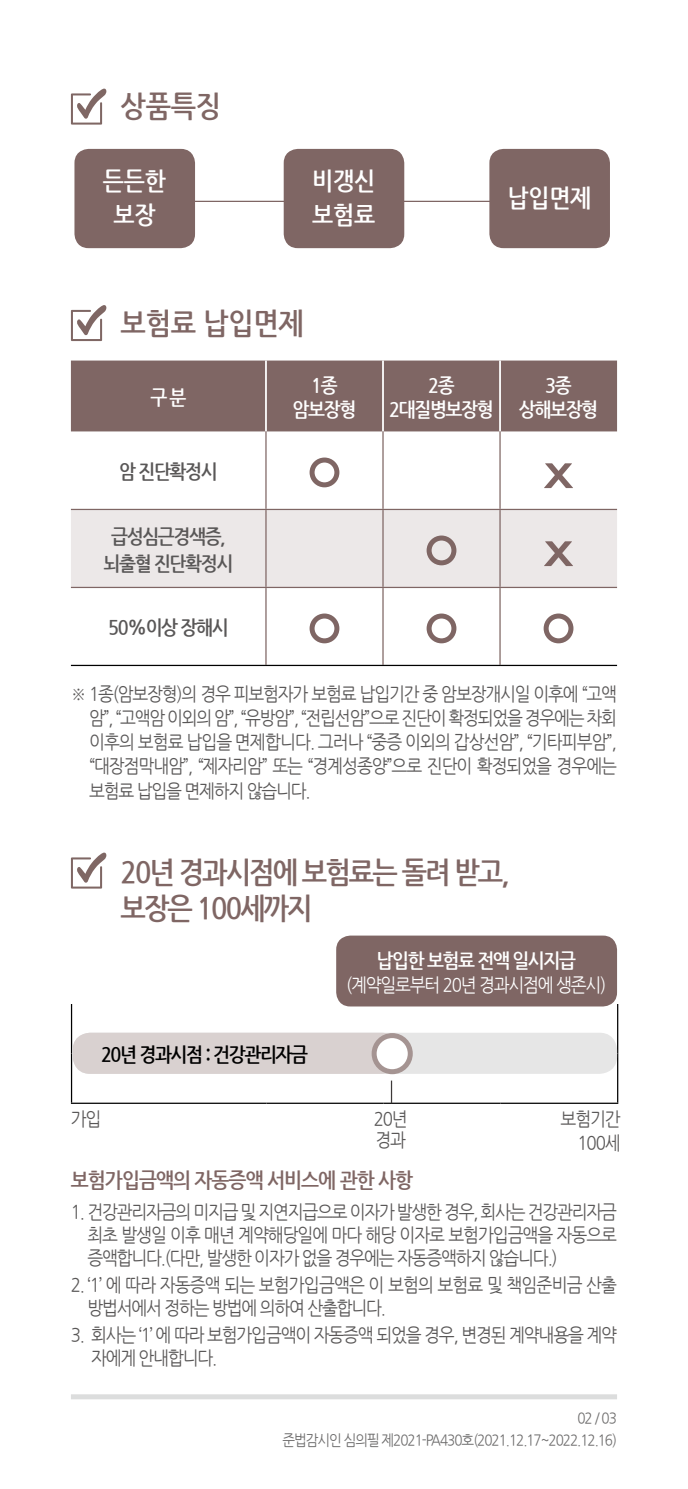
<style>
.page{position:relative;width:688px;height:1489px;background:#fff}
.page>*{position:absolute;margin:0;border:0;box-sizing:border-box;transform-origin:0 0}
.t1{font:700 45px "Nanum Gothic";color:#7f6664;scale:1.3 1}
.t2{font:700 30px/36px "Nanum Gothic";letter-spacing:-.07em;color:#7f6664;scale:.9 1}
.t3{font:700 25px/33.5px "Nanum Gothic";letter-spacing:-.01em;color:#fff;text-align:center;scale:.9 1}
.t4{font:700 21.25px "Nanum Gothic";letter-spacing:-.05em;color:#7f6664;scale:.9 1}
.t5{font:700 20px/24px "Nanum Gothic";letter-spacing:-.075em;color:#fff;text-align:center;scale:.9 1}
.t6{font:700 20px/27.5px "Nanum Gothic";letter-spacing:-.075em;color:#595757;text-align:center;scale:.9 1}
.t7{font:700 20px "Nanum Gothic";letter-spacing:-.075em;color:#000;scale:.9 1}
.t8{font:18.75px/24.2px "Nanum Gothic";letter-spacing:-.07em;color:#595757;text-align:justify;scale:.9 1}
.t9{font:18.75px/23.2px "Nanum Gothic";letter-spacing:-.05em;color:#595757;scale:.9 1}
.t10{font:18.75px "Nanum Gothic";letter-spacing:-.07em;color:#fff;scale:.9 1}
.t11{font:15px "Nanum Gothic";letter-spacing:-.075em;color:#6d6c6c;scale:.9 1}
</style>
<div class="page">
<hr style="left:194px;top:201px;width:299px;height:1px;background:#7f6664">
<div style="left:74px;top:149px;width:121px;height:99px;background:#7f6664;border-radius:14px"></div>
<div style="left:283px;top:149px;width:121px;height:99px;background:#7f6664;border-radius:14px"></div>
<div style="left:489px;top:149px;width:120px;height:99px;background:#7f6664;border-radius:14px"></div>
<svg style="left:71px;top:88px;width:36px;height:37px"></svg>
<div style="left:71px;top:360px;width:546px;height:71px;background:#7f6664"></div>
<div style="left:71px;top:510px;width:546px;height:77px;background:#ece8e8"></div>
<hr style="left:265px;top:360px;width:2px;height:71px;background:#fff">
<hr style="left:382px;top:360px;width:2px;height:71px;background:#fff">
<hr style="left:499px;top:360px;width:1px;height:71px;background:#fff">
<hr style="left:265px;top:431px;width:1px;height:78px;background:#7f6664">
<hr style="left:382px;top:431px;width:1px;height:78px;background:#7f6664">
<hr style="left:499px;top:431px;width:1px;height:78px;background:#7f6664">
<hr style="left:71px;top:509px;width:195px;height:1px;background:#7f6664">
<hr style="left:266px;top:509px;width:117px;height:1px;background:#7f6664">
<hr style="left:265px;top:510px;width:1px;height:77px;background:#7f6664">
<hr style="left:383px;top:509px;width:117px;height:1px;background:#7f6664">
<hr style="left:382px;top:510px;width:1px;height:77px;background:#7f6664">
<hr style="left:500px;top:509px;width:117px;height:1px;background:#7f6664">
<hr style="left:499px;top:510px;width:1px;height:77px;background:#7f6664">
<hr style="left:71px;top:587px;width:195px;height:1px;background:#7f6664">
<hr style="left:266px;top:587px;width:117px;height:1px;background:#7f6664">
<hr style="left:265px;top:588px;width:1px;height:76px;background:#7f6664">
<hr style="left:383px;top:587px;width:117px;height:1px;background:#7f6664">
<hr style="left:382px;top:588px;width:1px;height:76px;background:#7f6664">
<hr style="left:500px;top:587px;width:117px;height:1px;background:#7f6664">
<hr style="left:499px;top:588px;width:1px;height:76px;background:#7f6664">
<hr style="left:71px;top:664px;width:195px;height:2px;background:#000">
<hr style="left:266px;top:664px;width:117px;height:2px;background:#000">
<hr style="left:383px;top:664px;width:117px;height:2px;background:#000">
<hr style="left:500px;top:664px;width:117px;height:2px;background:#000">
<div style="left:309px;top:457px;width:30px;height:30px;border:5px solid #7f6664;border-radius:50%"></div>
<div style="left:426px;top:535px;width:30px;height:30px;border:5px solid #7f6664;border-radius:50%"></div>
<div style="left:309px;top:613px;width:30px;height:30px;border:5px solid #7f6664;border-radius:50%"></div>
<div style="left:426px;top:613px;width:30px;height:30px;border:5px solid #7f6664;border-radius:50%"></div>
<div style="left:543px;top:613px;width:30px;height:30px;border:5px solid #7f6664;border-radius:50%"></div>
<svg style="left:71px;top:305px;width:36px;height:36px"></svg>
<div style="left:336px;top:935px;width:281px;height:71px;background:#7f6664;border-radius:14px"></div>
<hr style="left:71px;top:1003px;width:1px;height:50px;background:#000">
<hr style="left:617px;top:1003px;width:1px;height:50px;background:#000">
<hr style="left:71px;top:1053px;width:1px;height:49px;background:#000">
<hr style="left:617px;top:1053px;width:1px;height:49px;background:#000">
<hr style="left:71px;top:1102px;width:195px;height:1px;background:#000">
<hr style="left:266px;top:1102px;width:117px;height:1px;background:#000">
<hr style="left:383px;top:1102px;width:117px;height:1px;background:#000">
<hr style="left:500px;top:1102px;width:118px;height:1px;background:#000">
<svg style="left:391px;top:1080px;width:1px;height:23px"></svg>
<div style="left:73px;top:1032px;width:544px;height:41px;background:#e6e6e6;border-radius:18px"></div>
<div style="left:73px;top:1032px;width:326px;height:41px;background:#d9d1d0;border-radius:18px"></div>
<div style="left:374px;top:1035px;width:36px;height:36px;background:#fff;border-radius:50%"></div>
<div style="left:371px;top:1033px;width:41px;height:41px;border:5px solid #a59492;border-radius:50%"></div>
<svg style="left:71px;top:852px;width:36px;height:36px"></svg>
<div style="left:71px;top:1394px;width:546px;height:5px;background:#dcdddd"></div>
<h2 class="t2" style="left:120px;top:89px;width:113px">상품특징</h2>
<h3 class="t3" style="left:103px;top:165px;width:71px">든든한 보장</h3>
<h3 class="t3" style="left:312px;top:165px;width:71px;text-align:left">비갱신 보험료</h3>
<h2 class="t2" style="left:120px;top:306px;width:205px">보험료 납입면제</h2>
<h3 class="t3" style="left:507px;top:182px;width:95px">납입면제</h3>
<p class="t5" style="left:150px;top:386px;width:42px">구 분</p>
<p class="t5" style="left:292px;top:374px;width:72px">1종 암보장형</p>
<p class="t5" style="left:389px;top:374px;width:117px">2종<br>2대질병보장형</p>
<p class="t5" style="left:518px;top:374px;width:90px">3종 상해보장형</p>
<p class="t6" style="left:119px;top:458px;width:111px">암 진단확정시</p>
<h1 class="t1" style="left:543px;top:449px;width:24px">x</h1>
<p class="t6" style="left:104px;top:523px;width:146px">급성심근경색증, 뇌출혈 진단확정시</p>
<h1 class="t1" style="left:543px;top:527px;width:24px">x</h1>
<p class="t6" style="left:108px;top:614px;width:135px">50%이상 장해시</p>
<p class="t8" style="left:89px;top:681px;width:588px;text-indent:-18px">※ 1종(암보장형)의 경우 피보험자가 보험료 납입기간 중 암보장개시일 이후에 “고액 암”, “고액암 이외의 암”, “유방암”, “전립선암”으로 진단이 확정되었을 경우에는 차회 이후의 보험료 납입을 면제합니다. 그러나 “중증 이외의 갑상선암”, “기타피부암”, “대장점막내암”, “제자리암” 또는 “경계성종양”으로 진단이 확정되었을 경우에는 보험료 납입을 면제하지 않습니다.</p>
<h2 class="t2" style="left:120px;top:854px;width:433px">20년 경과시점에 보험료는 돌려 받고, 보장은 100세까지</h2>
<p class="t7" style="left:101px;top:1045px;width:231px">20년 경과시점 : 건강관리자금</p>
<p class="t5" style="left:376px;top:948px;width:223px">납입한 보험료 전액 일시지급</p>
<p class="t10" style="left:346px;top:976px;width:290px">(계약일로부터 20년 경과시점에 생존시)</p>
<p class="t8" style="left:71px;top:1106px;width:35px">가입</p>
<p class="t8" style="left:374px;top:1108px;width:39px;line-height:21.2px">20년 경과</p>
<p class="t8" style="left:560px;top:1106px;width:68px;text-align:right">보험기간<br>100세</p>
<p class="t4" style="left:71px;top:1169px;width:381px">보험가입금액의 자동증액 서비스에 관한 사항</p>
<p class="t8" style="left:87px;top:1200px;width:589px;line-height:23.2px;text-indent:-17px">1. 건강관리자금의 미지급 및 지연지급으로 이자가 발생한 경우, 회사는 건강관리자금 최초 발생일 이후 매년 계약해당일에 마다 해당 이자로 보험가입금액을 자동으로 증액합니다.(다만, 발생한 이자가 없을 경우에는 자동증액하지 않습니다.)</p>
<p class="t9" style="left:87px;top:1273px;width:589px;text-indent:-17px">2. ‘1’ 에 따라 자동증액 되는 보험가입금액은 이 보험의 보험료 및 책임준비금 산출 방법서에서 정하는 방법에 의하여 산출합니다.</p>
<p class="t8" style="left:91px;top:1323px;width:586px;line-height:23.2px;text-indent:-20px">3. 회사는 ‘1’ 에 따라 보험가입금액이 자동증액 되었을 경우, 변경된 계약내용을 계약 자에게 안내합니다.</p>
<p class="t11" style="left:577px;top:1410px;width:46px">02 / 03</p>
<p class="t11" style="left:282px;top:1433px;width:373px">준법감시인 심의필 제2021-PA430호(2021.12.17~2022.12.16)</p>
</div>
